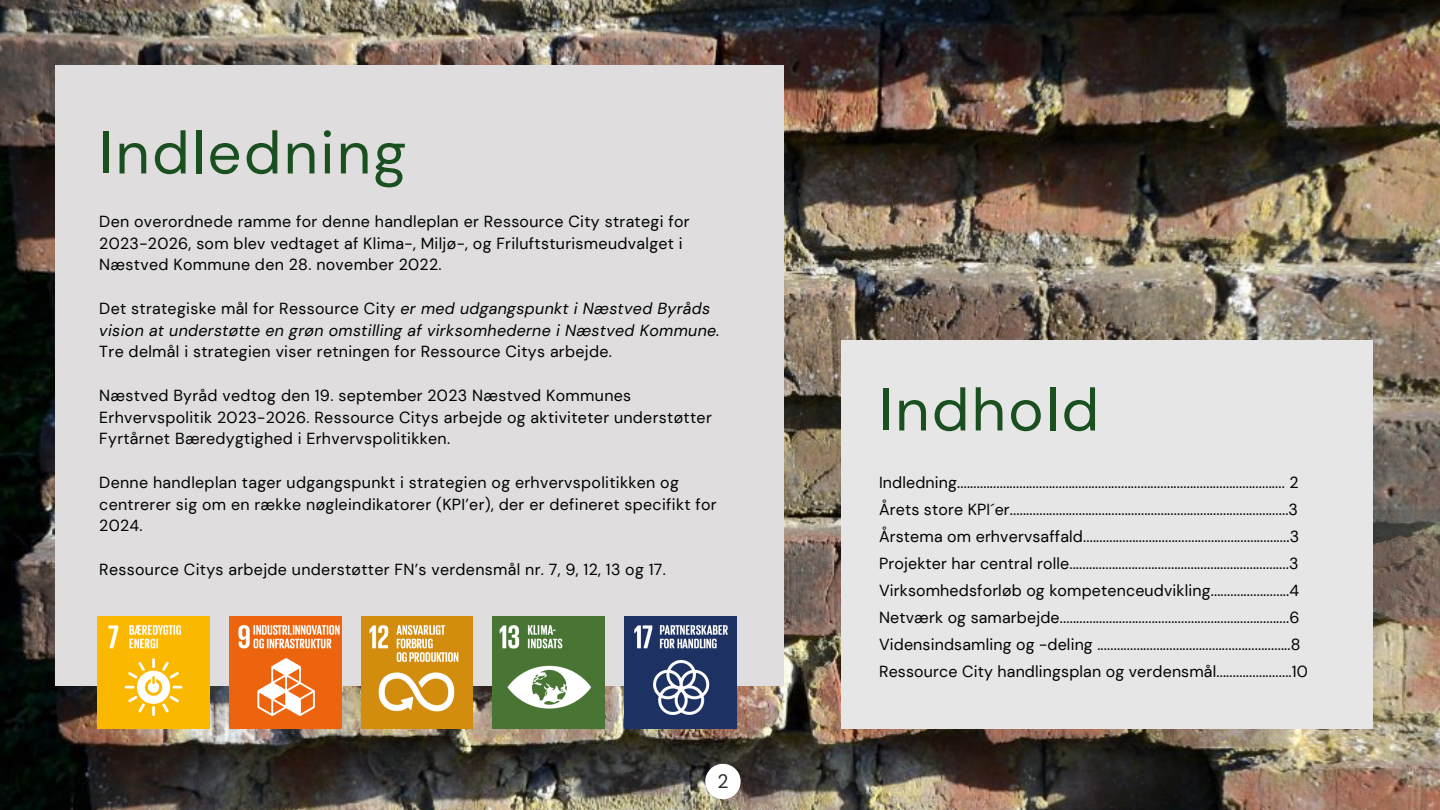
<style>
.page{position:relative;width:1440px;height:810px;background:#fff}
.page>*{position:absolute;margin:0;border:0;box-sizing:border-box;transform-origin:0 0}
.t1{font:60px "DM Sans";letter-spacing:.035em;color:#1a5020}
.t2{font:19.4px "DM Sans";color:#2c2c2c}
.t3{font:16px/21.8px "DM Sans";letter-spacing:.02em;color:#000}
.t4{font:italic 16px/21.8px "DM Sans";letter-spacing:.02em;color:#000}
.s1{font-style:normal}
</style>
<div class="page">
<img style="left:0;top:0;width:1440px;height:810px">
<div style="left:55px;top:65px;width:729px;height:621px;background:#dfdddd"></div>
<div style="left:705px;top:764px;width:36px;height:35px;background:#fff;border-radius:50%"></div>
<img style="left:97px;top:617px;width:112px;height:111px">
<img style="left:229px;top:617px;width:112px;height:111px">
<img style="left:361px;top:617px;width:112px;height:111px">
<img style="left:493px;top:617px;width:112px;height:111px">
<img style="left:625px;top:617px;width:111px;height:111px">
<div style="left:841px;top:341px;width:532px;height:388px;background:#e6e6e6"></div>
<p class="t1" style="left:99px;top:114px;width:309px">Indledning</p>
<p class="t3" style="left:99px;top:210px;width:592px">Den overordnede ramme for denne handleplan er Ressource City strategi for<br>2023-2026, som blev vedtaget af Klima-, Miljø-, og Friluftsturismeudvalget i<br>Næstved Kommune den 28. november 2022.</p>
<p class="t4" style="left:99px;top:297px;width:622px"><span class="s1">Det strategiske mål for Ressource City</span> er med udgangspunkt i Næstved Byråds vision at understøtte en grøn omstilling af virksomhederne i Næstved Kommune.<br><span class="s1">Tre delmål i strategien viser retningen for Ressource Citys arbejde.</span></p>
<p class="t3" style="left:99px;top:384px;width:614px">Næstved Byråd vedtog den 19. september 2023 Næstved Kommunes<br>Erhvervspolitik 2023-2026. Ressource Citys arbejde og aktiviteter understøtter<br>Fyrtårnet Bæredygtighed i Erhvervspolitikken.</p>
<p class="t3" style="left:99px;top:471px;width:619px">Denne handleplan tager udgangspunkt i strategien og erhvervspolitikken og centrerer sig om en række nøgleindikatorer (KPI’er), der er defineret specifikt for<br>2024.</p>
<p class="t3" style="left:99px;top:558px;width:568px">Ressource Citys arbejde understøtter FN’s verdensmål nr. 7, 9, 12, 13 og 17.</p>
<p class="t2" style="left:717px;top:768px;width:13px">2</p>
<p class="t1" style="left:879px;top:371px;width:222px">Indhold</p>
<p class="t3" style="left:879px;top:472px;width:421px">Indledning.................................................................................................... 2</p>
<p class="t3" style="left:879px;top:499px;width:421px">Årets store KPI´er.....................................................................................3</p>
<p class="t3" style="left:879px;top:526px;width:422px">Årstema om erhvervsaffald...............................................................3</p>
<p class="t3" style="left:879px;top:553px;width:421px">Projekter har central rolle...................................................................3</p>
<p class="t3" style="left:879px;top:580px;width:422px">Virksomhedsforløb og kompetenceudvikling........................4</p>
<p class="t3" style="left:879px;top:607px;width:422px">Netværk og samarbejde......................................................................6</p>
<p class="t3" style="left:879px;top:634px;width:423px">Vidensindsamling og -deling ...........................................................8</p>
<p class="t3" style="left:879px;top:661px;width:430px">Ressource City handlingsplan og verdensmål.......................10</p>
</div>
